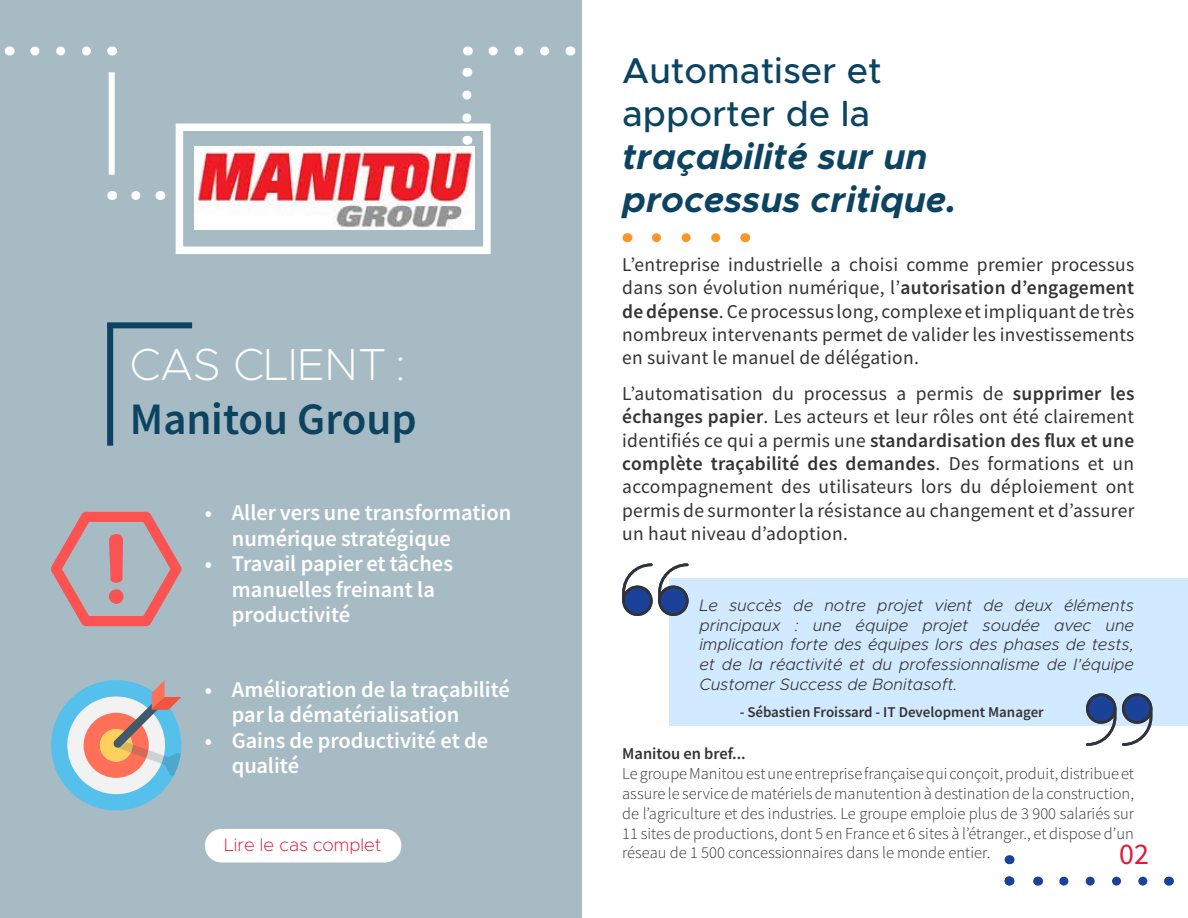
<style>
.page{position:relative;width:1188px;height:918px;background:#fff}
.page>*{position:absolute;margin:0;border:0;box-sizing:border-box;transform-origin:0 0}
.t1{font:45px "Source Sans Variable";letter-spacing:.03em;color:#0b4361}
.t2{font:200 45px "Metropolis";color:#fff}
.t3{font:italic 700 36px/43.2px "Metropolis";color:#0b4361}
.t4{font:500 36px/43.2px "Metropolis";color:#0b4361}
.t5{font:30px "Source Sans Variable";color:#e31837}
.t6{font:22.5px/25.5px "Source Sans Variable";letter-spacing:.03em;color:#fff}
.t7{font:19.5px/23.4px "Source Sans Variable";letter-spacing:.035em;color:#333;text-align:justify}
.t8{font:200 18px "Metropolis";color:#e31837}
.t9{font:16.5px/19.8px "Source Sans Variable";letter-spacing:.005em;color:#333}
.t10{font:italic 300 16.5px/19.8px "Metropolis";color:#333;text-align:justify}
.t11{font:15px "Source Sans Variable";letter-spacing:.03em;color:#333}
</style>
<div class="page">
<div style="left:669px;top:578px;width:519px;height:148px;background:#d2eaff"></div>
<div style="left:0;top:0;width:582px;height:918px;background:#a7bbc5"></div>
<svg style="left:1064px;top:877px;width:84px;height:9px"></svg>
<svg style="left:1005px;top:876px;width:9px;height:10px"></svg>
<svg style="left:51px;top:512px;width:130px;height:114px"></svg>
<div style="left:51px;top:680px;width:130px;height:130px;background:#54c0eb;border-radius:50%"></div>
<div style="left:67px;top:696px;width:98px;height:98px;background:#f2f2f2;border-radius:50%"></div>
<div style="left:84px;top:713px;width:65px;height:65px;background:#ff7058;border-radius:50%"></div>
<div style="left:100px;top:729px;width:32px;height:33px;background:#ffd15c;border-radius:50%"></div>
<svg style="left:113px;top:680px;width:68px;height:96px"></svg>
<svg style="left:35px;top:46px;width:56px;height:9px"></svg>
<div style="left:176px;top:124px;width:315px;height:130px;border:8px solid #fff"></div>
<svg style="left:493px;top:46px;width:57px;height:9px"></svg>
<div style="left:109px;top:72px;width:6px;height:103px;background:#fff"></div>
<svg style="left:136px;top:191px;width:5px;height:9px"></svg>
<svg style="left:462px;top:95px;width:9px;height:34px"></svg>
<div style="left:107px;top:322px;width:85px;height:6px;background:#0b4361"></div>
<div style="left:107px;top:324px;width:6px;height:122px;background:#0b4361"></div>
<svg style="left:656px;top:233px;width:65px;height:9px"></svg>
<svg style="left:1122px;top:693px;width:30px;height:53px"></svg>
<svg style="left:1086px;top:693px;width:30px;height:53px"></svg>
<svg style="left:622px;top:563px;width:67px;height:53px"></svg>
<div style="left:205px;top:829px;width:196px;height:34px;background:#fff;border-radius:17px"></div>
<img style="left:194px;top:147px;width:281px;height:83px">
<h1 class="t2" style="left:130px;top:336px;width:277px">CAS CLIENT :</h1>
<h1 class="t1" style="left:130px;top:392px;width:288px">Manitou Group</h1>
<p class="t6" style="left:232px;top:500px;width:280px;text-indent:-27px">• Aller vers une transformation numérique stratégique</p>
<p class="t6" style="left:232px;top:551px;width:222px;text-indent:-27px">• Travail papier et tâches manuelles freinant la productivité</p>
<p class="t6" style="left:232px;top:677px;width:279px;text-indent:-27px">• Amélioration de la traçabilité par la dématérialisation</p>
<p class="t6" style="left:232px;top:728px;width:257px;text-indent:-27px">• Gains de productivité et de qualité</p>
<p class="t8" style="left:224px;top:833px;width:159px">Lire le cas complet</p>
<h2 class="t4" style="left:622px;top:49px;width:261px">Automatiser et apporter de la</h2>
<h2 class="t3" style="left:622px;top:135px;width:336px">traçabilité sur un processus critique.</h2>
<p class="t7" style="left:622px;top:253px;width:513px">L’entreprise industrielle a choisi comme premier processus dans son évolution numérique, l’autorisation d’engagement de dépense. Ce processus long, complexe et impliquant de très nombreux intervenants permet de valider les investissements en suivant le manuel de délégation.</p>
<p class="t7" style="left:622px;top:382px;width:513px">L’automatisation du processus a permis de supprimer les échanges papier. Les acteurs et leur rôles ont été clairement identifiés ce qui a permis une standardisation des flux et une complète traçabilité des demandes. Des formations et un accompagnement des utilisateurs lors du déploiement ont permis de surmonter la résistance au changement et d’assurer un haut niveau d’adoption.</p>
<p class="t10" style="left:699px;top:595px;width:436px">Le succès de notre projet vient de deux éléments principaux : une équipe projet soudée avec une implication forte des équipes lors des phases de tests, et de la réactivité et du professionnalisme de l’équipe Customer Success de Bonitasoft.</p>
<p class="t11" style="left:740px;top:703px;width:305px">- Sébastien Froissard - IT Development Manager</p>
<p class="t9" style="left:622px;top:744px;width:513px">Manitou en bref...<br>Le groupe Manitou est une entreprise française qui conçoit, produit, distribue et assure le service de matériels de manutention à destination de la construction, de l’agriculture et des industries. Le groupe emploie plus de 3 900 salariés sur 11 sites de productions, dont 5 en France et 6 sites à l’étranger., et dispose d’un réseau de 1 500 concessionnaires dans le monde entier.</p>
<h3 class="t5" style="left:1119px;top:836px;width:31px">02</h3>
</div>
